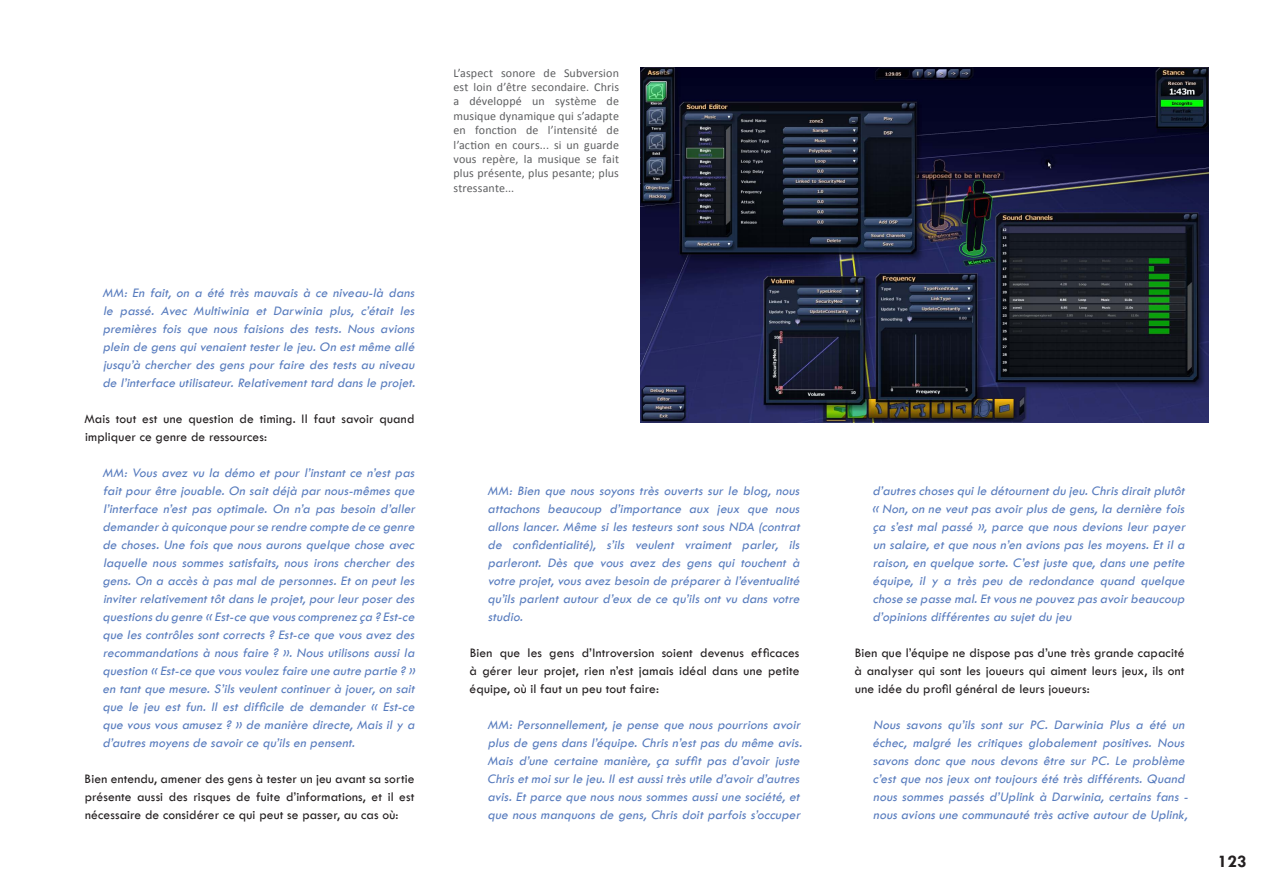
<style>
.page{position:relative;width:1263px;height:893px;background:#fff}
.page>*{position:absolute;margin:0;border:0;box-sizing:border-box;transform-origin:0 0}
.t1{font:700 18px "Tw Cen";color:#231f20}
.Citations{font:italic 13.5px/18px "Tw Cen";color:#587cbe;text-align:justify}
.paragraphe_15_ans{font:13.5px/18px "Tw Cen";letter-spacing:.01em;color:#231f20;text-align:justify}
.calibri_commentaires{font:12px/14.4px "Calibri";letter-spacing:.01em;color:#5d5e60;text-align:justify}
</style>
<div class="page">
<img style="left:641px;top:68px;width:568px;height:354px">
<p class="calibri_commentaires" style="left:453px;top:65px;width:167px">L’aspect sonore de Subversion est loin d’être secondaire. Chris a développé un système de musique dynamique qui s’adapte en fonction de l’intensité de l’action en cours... si un guarde vous repère, la musique se fait plus présente, plus pesante; plus stressante...</p>
<p class="Citations" style="left:102px;top:284px;width:317px">MM: En fait, on a été très mauvais à ce niveau-là dans le passé. Avec Multiwinia et Darwinia plus, c’était les premières fois que nous faisions des tests. Nous avions plein de gensquivenaienttesterle jeu.On estmême allé jusqu’à chercher des gens pour faire des tests au niveau de l’interface utilisateur. Relativement tard dans le projet.</p>
<p class="paragraphe_15_ans" style="left:84px;top:410px;width:332px">Mais tout est une question de timing. Il faut savoir quand impliquer ce genre de ressources:</p>
<p class="Citations" style="left:102px;top:464px;width:317px">MM: Vous avez vu la démo et pour l’instant ce n’est pas fait pour être jouable. On sait déjà par nous-mêmes que l’interface n’est pas optimale. On n’a pas besoin d’aller demanderà quiconque pourse rendre compte de ce genre de choses. Une fois que nous aurons quelque chose avec laquelle nous sommes satisfaits, nous irons chercher des gens. On a accès à pas mal de personnes. Et on peut les inviterrelativementtôtdansle projet,pourleurposerdes questionsdu genre « Est-ce que vouscomprenez ça ?Est-ce que les contrôles sont corrects ? Est-ce que vous avez des recommandations à nous faire ? ». Nous utilisons aussi la question « Est-ce que vousvoulez faire une autre partie ?» en tant que mesure. S’ils veulent continuer à jouer, on sait que le jeu est fun. Il est difficile de demander « Est-ce que vous vous amusez ? » de manière directe, Mais il y a d’autres moyens de savoir ce qu’ils en pensent.</p>
<p class="paragraphe_15_ans" style="left:85px;top:770px;width:331px">Bien entendu, amener des gens à tester un jeu avant sa sortie présente aussi des risques de fuite d’informations, et il est nécessaire de considérer ce qui peut se passer, au cas où:</p>
<p class="Citations" style="left:487px;top:481px;width:317px">MM: Bien que nous soyons très ouverts sur le blog, nous attachons beaucoup d’importance aux jeux que nous allons lancer. Même si les testeurs sont sous NDA (contrat de confidentialité), s’ils veulent vraiment parler, ils parleront. Dès que vous avez des gens qui touchent à votre projet, vous avez besoin de préparer à l’éventualité qu’ils parlent autour d’eux de ce qu’ils ont vu dans votre studio.</p>
<p class="paragraphe_15_ans" style="left:469px;top:643px;width:332px">Bien que les gens d’Introversion soient devenus efficaces à gérer leur projet, rien n’est jamais idéal dans une petite équipe, où il faut un peu tout faire:</p>
<p class="Citations" style="left:487px;top:716px;width:319px;text-align:left">MM: Personnellement, je pense que nous pourrions avoir plus de gens dans l’équipe. Chris n’est pas du même avis.<br>Mais d’une certaine manière, ça suffit pas d’avoir juste Chrisetmoisurle jeu.Ilestaussitrèsutile d’avoird’autres avis. Et parce que nous nous sommes aussi une société, et que nous manquons de gens, Chris doit parfois s’occuper</p>
<p class="Citations" style="left:872px;top:481px;width:318px">d’autreschosesquile détournentdu jeu.Chrisdiraitplutôt « Non, on ne veut pas avoir plus de gens, la dernière fois ça s’est mal passé », parce que nous devions leur payer un salaire, et que nous n’en avions pas les moyens. Et il a raison, en quelque sorte. C’est juste que, dans une petite équipe, il y a très peu de redondance quand quelque chose se passe mal.Etvousne pouvez pasavoirbeaucoup d’opinions différentes au sujet du jeu</p>
<p class="paragraphe_15_ans" style="left:854px;top:643px;width:332px">Bien que l’équipe ne dispose pas d’une très grande capacité à analyser qui sont les joueurs qui aiment leurs jeux, ils ont une idée du profil général de leurs joueurs:</p>
<p class="Citations" style="left:873px;top:716px;width:320px;text-align:left">Nous savons qu’ils sont sur PC. Darwinia Plus a été un échec, malgré les critiques globalement positives. Nous savons donc que nous devons être sur PC. Le problème c’est que nos jeux ont toujours été très différents. Quand nous sommes passés d’Uplink à Darwinia, certains fans - nous avions une communauté très active autour de Uplink,</p>
<p class="t1" style="left:1218px;top:850px;width:30px">123</p>
</div>
